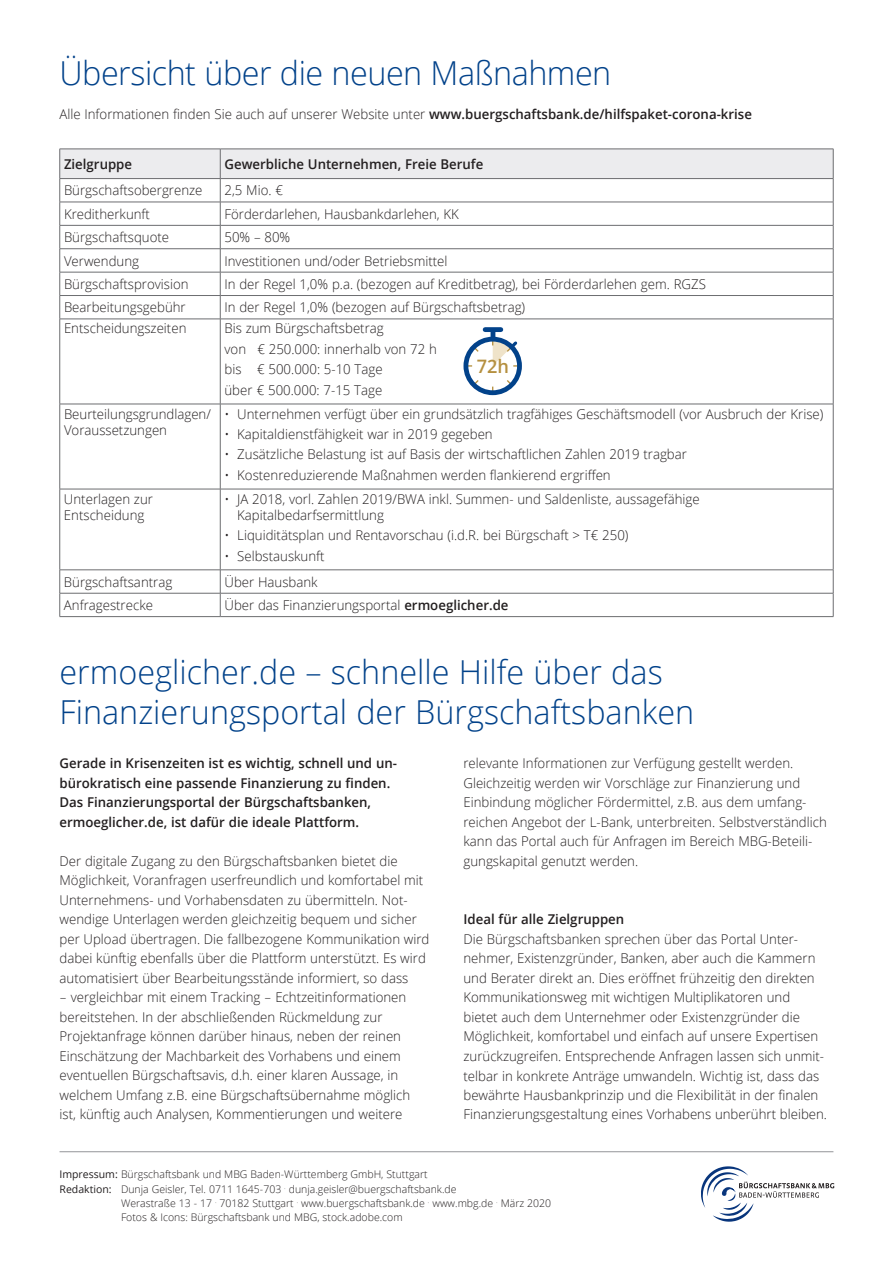
<style>
.page{position:relative;width:893px;height:1263px;background:#fff}
.page>*{position:absolute;margin:0;border:0;box-sizing:border-box;transform-origin:0 0}
.t1{font:300 33px/39.6px "Open Sans";color:#02428a}
.t2{font:600 18.6px "Open Sans";color:#b59040}
.t3{font:300 13.5px/19.5px "Open Sans";color:#231f20}
.t4{font:300 13.5px/19.5px "Open Sans";color:#231f20;scale:1.7 1}
.t5{font:600 13.5px/19.5px "Open Sans";color:#231f20}
.t6{font:300 10.5px "Open Sans";color:#231f20}
.s1{font-weight:600}
.s2{font-weight:400}
</style>
<div class="page">
<svg style="left:701px;top:1166px;width:133px;height:56px"></svg>
<hr style="left:60px;top:1151px;width:773px;height:1px;background:#939598">
<svg style="left:59px;top:149px;width:775px;height:170px"></svg>
<hr style="left:60px;top:319px;width:160px;height:1px;background:#6c6d70">
<hr style="left:59px;top:319px;width:1px;height:85px;background:#6c6d70">
<hr style="left:220px;top:319px;width:613px;height:1px;background:#6c6d70">
<hr style="left:220px;top:319px;width:1px;height:85px;background:#6c6d70">
<hr style="left:833px;top:319px;width:1px;height:85px;background:#6c6d70">
<hr style="left:60px;top:404px;width:160px;height:1px;background:#6c6d70">
<hr style="left:59px;top:404px;width:1px;height:85px;background:#6c6d70">
<hr style="left:220px;top:404px;width:613px;height:1px;background:#6c6d70">
<hr style="left:220px;top:404px;width:1px;height:85px;background:#6c6d70">
<hr style="left:833px;top:404px;width:1px;height:85px;background:#6c6d70">
<hr style="left:60px;top:489px;width:160px;height:1px;background:#6c6d70">
<hr style="left:59px;top:489px;width:1px;height:81px;background:#6c6d70">
<hr style="left:220px;top:489px;width:613px;height:1px;background:#6c6d70">
<hr style="left:220px;top:489px;width:1px;height:81px;background:#6c6d70">
<hr style="left:833px;top:489px;width:1px;height:81px;background:#6c6d70">
<hr style="left:60px;top:570px;width:160px;height:1px;background:#6c6d70">
<hr style="left:220px;top:570px;width:613px;height:1px;background:#6c6d70">
<hr style="left:60px;top:593px;width:160px;height:1px;background:#6c6d70">
<svg style="left:59px;top:570px;width:1px;height:46px"></svg>
<hr style="left:220px;top:593px;width:613px;height:1px;background:#6c6d70">
<svg style="left:220px;top:570px;width:1px;height:46px"></svg>
<svg style="left:833px;top:570px;width:1px;height:46px"></svg>
<hr style="left:60px;top:616px;width:160px;height:1px;background:#6c6d70">
<hr style="left:220px;top:616px;width:613px;height:1px;background:#6c6d70">
<div style="left:485px;top:327px;width:16px;height:5px;background:#02428a"></div>
<svg style="left:473px;top:380px;width:6px;height:6px"></svg>
<svg style="left:491px;top:330px;width:29px;height:37px"></svg>
<svg style="left:473px;top:346px;width:6px;height:6px"></svg>
<svg style="left:506px;top:380px;width:6px;height:6px"></svg>
<div style="left:463px;top:337px;width:59px;height:58px;border:5px solid #02428a;border-radius:50%"></div>
<h1 class="t1" style="left:60px;top:52px;width:553px">Übersicht über die neuen Maßnahmen</h1>
<p class="t3" style="left:60px;top:104px;width:694px">Alle Informationen finden Sie auch auf unserer Website unter <span class="s1">www.buergschaftsbank.de/hilfspaket-corona-krise</span></p>
<p class="t5" style="left:64px;top:154px;width:70px">Zielgruppe</p>
<p class="t5" style="left:224px;top:154px;width:260px">Gewerbliche Unternehmen, Freie Berufe</p>
<p class="t3" style="left:64px;top:180px;width:140px">Bürgschaftsobergrenze</p>
<p class="t3" style="left:224px;top:180px;width:60px">2,5 Mio. €</p>
<p class="t3" style="left:64px;top:204px;width:88px">Kreditherkunft</p>
<p class="t3" style="left:224px;top:204px;width:236px">Förderdarlehen, Hausbankdarlehen, KK</p>
<p class="t3" style="left:64px;top:227px;width:107px">Bürgschaftsquote</p>
<p class="t3" style="left:224px;top:227px;width:67px">50% – 80%</p>
<p class="t3" style="left:64px;top:251px;width:77px">Verwendung</p>
<p class="t3" style="left:224px;top:251px;width:224px">Investitionen und/oder Betriebsmittel</p>
<p class="t3" style="left:64px;top:274px;width:126px">Bürgschaftsprovision</p>
<p class="t3" style="left:224px;top:274px;width:483px">In der Regel 1,0% p.a. (bezogen auf Kreditbetrag), bei Förderdarlehen gem. RGZS</p>
<p class="t3" style="left:64px;top:297px;width:123px">Bearbeitungsgebühr</p>
<p class="t3" style="left:224px;top:297px;width:302px">In der Regel 1,0% (bezogen auf Bürgschaftsbetrag)</p>
<p class="t3" style="left:64px;top:318px;width:124px">Entscheidungszeiten</p>
<p class="t3" style="left:224px;top:318px;width:214px;line-height:20.4px">Bis zum Bürgschaftsbetrag<br>von € 250.000: innerhalb von 72 h bis € 500.000: 5-10 Tage<br>über € 500.000: 7-15 Tage</p>
<p class="t3" style="left:64px;top:405px;width:148px;line-height:16.2px">Beurteilungsgrundlagen/<br>Voraussetzungen</p>
<p class="t3" style="left:224px;top:403px;width:600px">• Unternehmen verfügt über ein grundsätzlich tragfähiges Geschäftsmodell (vor Ausbruch der Krise)</p>
<h2 class="t2" style="left:477px;top:354px;width:34px">72h</h2>
<p class="t3" style="left:224px;top:424px;width:270px">• Kapitaldienstfähigkeit war in 2019 gegeben</p>
<p class="t3" style="left:224px;top:444px;width:464px">• Zusätzliche Belastung ist auf Basis der wirtschaftlichen Zahlen 2019 tragbar</p>
<p class="t3" style="left:224px;top:465px;width:388px">• Kostenreduzierende Maßnahmen werden flankierend ergriffen</p>
<p class="t3" style="left:64px;top:490px;width:90px;line-height:16.2px">Unterlagen zur<br>Entscheidung</p>
<p class="t3" style="left:237px;top:490px;width:464px;line-height:16.2px;text-indent:-13px">• JA 2018, vorl. Zahlen 2019/BWA inkl. Summen- und Saldenliste, aussagefähige<br>Kapitalbedarfsermittlung</p>
<p class="t3" style="left:224px;top:525px;width:405px">• Liquiditätsplan und Rentavorschau (i.d.R. bei Bürgschaft &gt; T€ 250)</p>
<p class="t3" style="left:224px;top:546px;width:102px">• Selbstauskunft</p>
<p class="t3" style="left:64px;top:572px;width:110px">Bürgschaftsantrag</p>
<p class="t3" style="left:224px;top:572px;width:95px">Über Hausbank</p>
<p class="t3" style="left:64px;top:595px;width:91px">Anfragestrecke</p>
<p class="t3" style="left:224px;top:595px;width:286px">Über das Finanzierungsportal <span class="s1">ermoeglicher.de</span></p>
<h1 class="t1" style="left:60px;top:652px;width:636px">ermoeglicher.de – schnelle Hilfe über das<br>Finanzierungsportal der Bürgschaftsbanken</h1>
<p class="t5" style="left:60px;top:753px;width:339px">Gerade in Krisenzeiten ist es wichtig, schnell und un&shy;bürokratisch eine passende Finanzierung zu finden.<br>Das Finanzierungsportal der Bürgschaftsbanken, ermoeglicher.de, ist dafür die ideale Plattform.</p>
<p class="t3" style="left:60px;top:851px;width:371px">Der digitale Zugang zu den Bürgschaftsbanken bietet die Möglichkeit, Voranfragen userfreundlich und komfortabel mit Unternehmens- und Vorhabensdaten zu übermitteln. Not&shy;wendige Unterlagen werden gleichzeitig bequem und sicher per Upload übertragen. Die fallbezogene Kommunikation wird dabei künftig ebenfalls über die Plattform unterstützt. Es wird automatisiert über Bearbeitungsstände informiert, so dass</p>
<p class="t4" style="left:60px;top:987px;width:208px">- vergleichbar mit einem Tracking - Echtzeitinformationen bereitstehen. In der abschließenden Rückmeldung zur Projektanfrage können darüber hinaus, neben der reinen Einschätzung der Machbarkeit des Vorhabens und einem eventuellen Bürgschaftsavis, d.h. einer klaren Aussage, in welchem Umfang z.B. eine Bürgschaftsübernahme möglich ist, künftig auch Analysen, Kommentierungen und weitere</p>
<p class="t3" style="left:463px;top:753px;width:365px">relevante Informationen zur Verfügung gestellt werden.<br>Gleichzeitig werden wir Vorschläge zur Finanzierung und Einbindung möglicher Fördermittel, z.B. aus dem umfang&shy;reichen Angebot der L-Bank, unterbreiten. Selbstverständlich kann das Portal auch für Anfragen im Bereich MBG-Beteili&shy;gungskapital genutzt werden.</p>
<p class="t5" style="left:463px;top:909px;width:162px">Ideal für alle Zielgruppen</p>
<p class="t3" style="left:463px;top:929px;width:365px">Die Bürgschaftsbanken sprechen über das Portal Unter&shy;nehmer, Existenzgründer, Banken, aber auch die Kammern und Berater direkt an. Dies eröffnet frühzeitig den direkten Kommunikationsweg mit wichtigen Multiplikatoren und bietet auch dem Unternehmer oder Existenzgründer die Möglichkeit, komfortabel und einfach auf unsere Expertisen zurückzugreifen. Entsprechende Anfragen lassen sich unmit&shy;telbar in konkrete Anträge umwandeln. Wichtig ist, dass das bewährte Hausbankprinzip und die Flexibilität in der finalen Finanzierungsgestaltung eines Vorhabens unberührt bleiben.</p>
<p class="t6" style="left:60px;top:1167px;width:370px"><span class="s2">Impressum:</span> Bürgschaftsbank und MBG Baden-Württemberg GmbH, Stuttgart</p>
<p class="t6" style="left:60px;top:1182px;width:398px"><span class="s2">Redaktion:</span> Dunja Geisler, Tel. 0711 1645-703 <sup>.</sup> dunja.geisler@buergschaftsbank.de</p>
<p class="t6" style="left:121px;top:1196px;width:432px">Werastraße 13 - 17 <sup>.</sup> 70182 Stuttgart <sup>.</sup> www.buergschaftsbank.de <sup>.</sup> www.mbg.de <sup>.</sup> März 2020</p>
<p class="t6" style="left:121px;top:1210px;width:283px">Fotos &amp; Icons: Bürgschaftsbank und MBG, stock.adobe.com</p>
</div>
